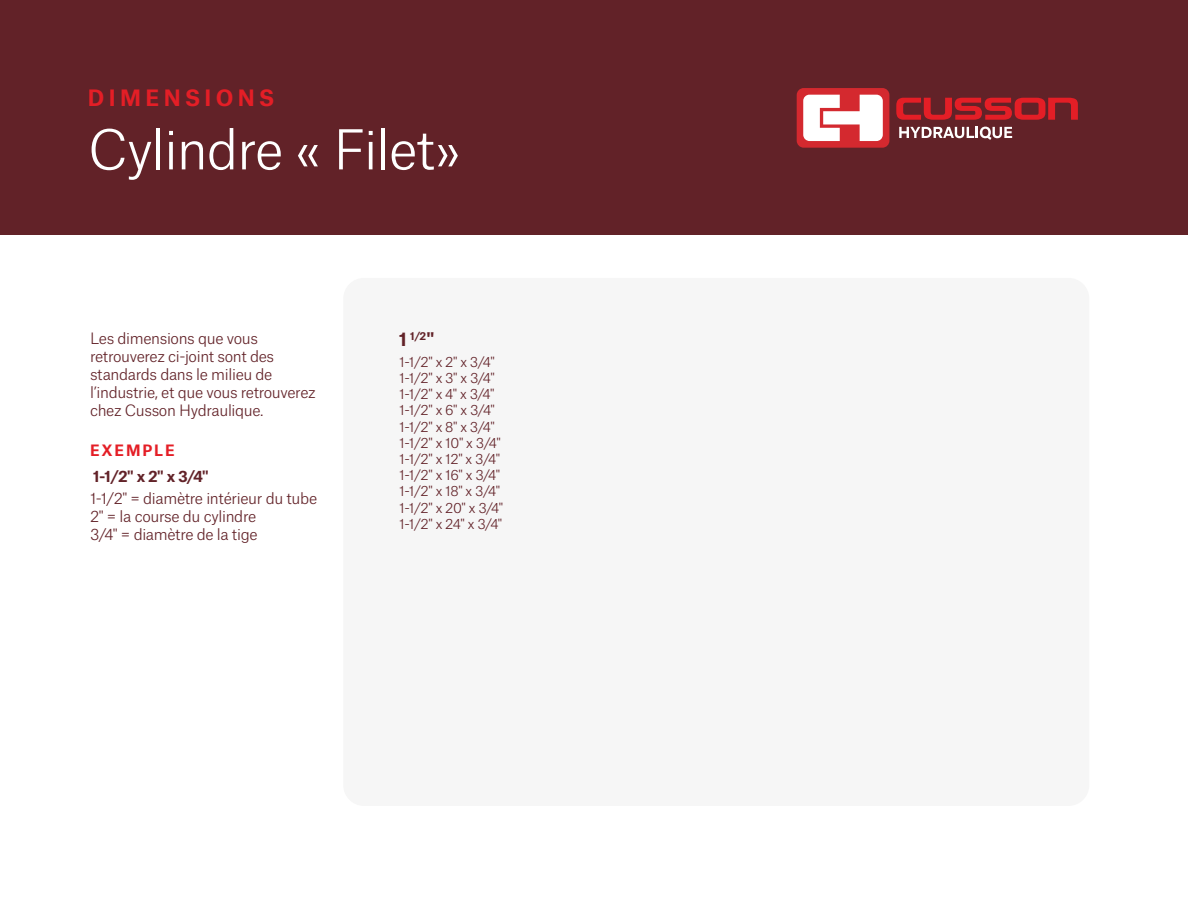
<style>
.page{position:relative;width:1188px;height:918px;background:#fff}
.page>*{position:absolute;margin:0;border:0;box-sizing:border-box;transform-origin:0 0}
.t1{font:300 52.5px "Atlas Grotesk";letter-spacing:-.025em;color:#fff}
.t2{font:700 21.6px "Atlas Grotesk";letter-spacing:.2em;color:#e41e26}
.t3{font:300 15px/18px "Atlas Grotesk";letter-spacing:-.025em;color:#622228}
.t4{font:700 15px "Atlas Grotesk";color:#622228}
.t5{font:700 15px "Atlas Grotesk";letter-spacing:.12em;color:#e41e26}
.t6{font:300 13.5px/16.2px "Atlas Grotesk";letter-spacing:-.035em;color:#622228}
.t7{font:700 10.5px "Atlas Grotesk";color:#622228}
.s1{font-size:18px}
</style>
<div class="page">
<div style="left:343px;top:278px;width:746px;height:528px;background:#f6f6f6;border-radius:21px"></div>
<div style="left:0;top:0;width:1188px;height:235px;background:#622228"></div>
<svg style="left:896px;top:98px;width:182px;height:22px"></svg>
<svg style="left:899px;top:127px;width:113px;height:13px"></svg>
<div style="left:797px;top:88px;width:92px;height:60px;background:#d4292f;border-radius:7px"></div>
<svg style="left:803px;top:95px;width:80px;height:46px"></svg>
<h2 class="t2" style="left:88px;top:80px;width:188px">DIMENSIONS</h2>
<h1 class="t1" style="left:88px;top:108px;width:375px">Cylindre « Filet»</h1>
<p class="t3" style="left:90px;top:328px;width:227px">Les dimensions que vous retrouverez ci-joint sont des standards dans le milieu de l’industrie, et que vous retrouverez chez Cusson Hydraulique.</p>
<p class="t5" style="left:90px;top:438px;width:86px">EXEMPLE</p>
<p class="t4" style="left:93px;top:464px;width:118px">1-1/2" x 2" x 3/4"</p>
<p class="t3" style="left:90px;top:488px;width:229px">1-1/2" = diamètre intérieur du tube<br>2" = la course du cylindre<br>3/4" = diamètre de la tige</p>
<p class="t7" style="left:399px;top:327px;width:37px"><span class="s1">1</span> 1/2<span class="s1">"</span></p>
<p class="t6" style="left:399px;top:352px;width:106px">1-1/2" x 2" x 3/4"<br>1-1/2" x 3" x 3/4"<br>1-1/2" x 4" x 3/4"<br>1-1/2" x 6" x 3/4"<br>1-1/2" x 8" x 3/4"<br>1-1/2" x 10" x 3/4"<br>1-1/2" x 12" x 3/4"<br>1-1/2" x 16" x 3/4"<br>1-1/2" x 18" x 3/4"<br>1-1/2" x 20" x 3/4"<br>1-1/2" x 24" x 3/4"</p>
</div>
